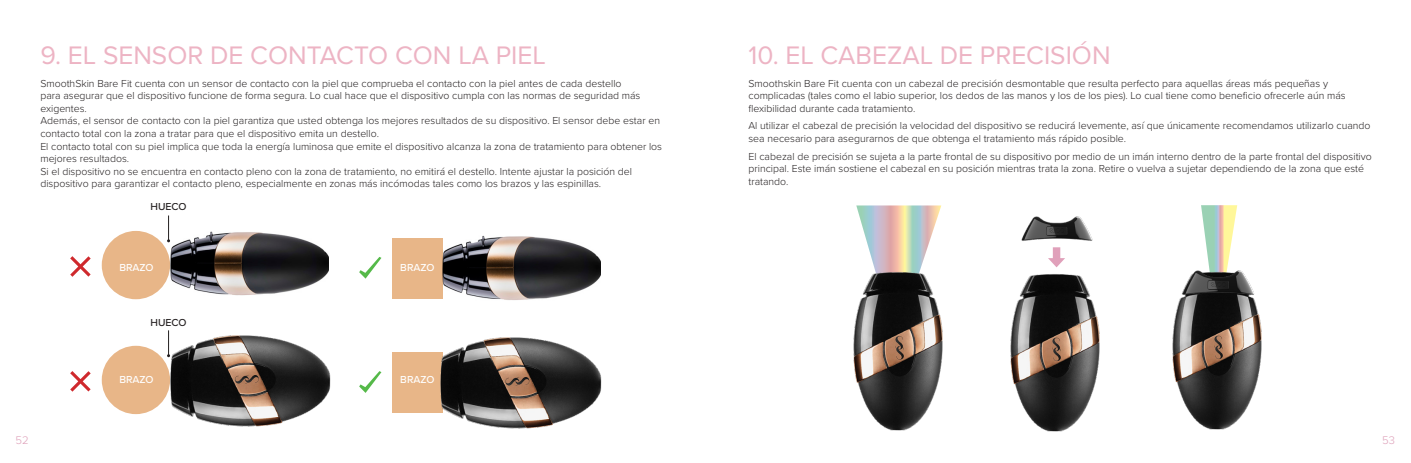
<style>
.page{position:relative;width:1411px;height:463px;background:#fff}
.page>*{position:absolute;margin:0;border:0;box-sizing:border-box;transform-origin:0 0}
.t1{font:26.25px "Proxima Nova";color:#edb4c4}
.t2{font:300 11.38px "Proxima Nova";color:#dea0b9}
.Body_copy{font:300 10.5px/12.6px "Proxima Nova";color:#231f20}
.Sub_headers{font:500 10.5px "Proxima Nova";color:#fff}
.Sub_headers-2{font:500 10.5px "Proxima Nova";color:#231f20}
.t3{font:700 10.5px "Proxima Nova";color:#fff}
</style>
<div class="page">
<div style="left:392px;top:352px;width:50px;height:60px;background:#e8b688"></div>
<div style="left:102px;top:345px;width:68px;height:69px;background:#e8b688;border-radius:50%"></div>
<img style="left:432px;top:337px;width:170px;height:92px">
<img style="left:162px;top:330px;width:169px;height:97px">
<svg style="left:359px;top:371px;width:22px;height:21px"></svg>
<div style="left:392px;top:237px;width:50px;height:61px;background:#e8b688"></div>
<img style="left:430px;top:235px;width:170px;height:65px">
<svg style="left:359px;top:257px;width:22px;height:21px"></svg>
<svg style="left:70px;top:371px;width:21px;height:20px"></svg>
<div style="left:102px;top:231px;width:68px;height:68px;background:#e8b688;border-radius:50%"></div>
<svg style="left:70px;top:256px;width:21px;height:20px"></svg>
<img style="left:158px;top:215px;width:171px;height:81px">
<svg style="left:856px;top:205px;width:85px;height:59px"></svg>
<svg style="left:1201px;top:205px;width:36px;height:42px;background:#d3debb"></svg>
<img style="left:1172px;top:318px;width:90px;height:112px">
<img style="left:1175px;top:247px;width:85px;height:71px">
<img style="left:1021px;top:216px;width:72px;height:42px">
<div style="left:1052px;top:247px;width:8px;height:13px;background:#e0a0ba"></div>
<svg style="left:1048px;top:258px;width:17px;height:8px"></svg>
<img style="left:853px;top:264px;width:90px;height:167px">
<img style="left:1010px;top:266px;width:90px;height:166px">
<p class="t1" style="left:40px;top:35px;width:507px">9. EL SENSOR DE CONTACTO CON LA PIEL</p>
<p class="Body_copy" style="left:40px;top:76px;width:601px">SmoothSkin Bare Fit cuenta con un sensor de contacto con la piel que comprueba el contacto con la piel antes de cada destello para asegurar que el dispositivo funcione de forma segura. Lo cual hace que el dispositivo cumpla con las normas de seguridad más exigentes.</p>
<p class="Body_copy" style="left:40px;top:114px;width:621px">Además, el sensor de contacto con la piel garantiza que usted obtenga los mejores resultados de su dispositivo. El sensor debe estar en contacto total con la zona a tratar para que el dispositivo emita un destello.</p>
<p class="Body_copy" style="left:40px;top:139px;width:623px">El contacto total con su piel implica que toda la energía luminosa que emite el dispositivo alcanza la zona de tratamiento para obtener los mejores resultados.</p>
<p class="Body_copy" style="left:40px;top:164px;width:593px">Si el dispositivo no se encuentra en contacto pleno con la zona de tratamiento, no emitirá el destello. Intente ajustar la posición del dispositivo para garantizar el contacto pleno, especialmente en zonas más incómodas tales como los brazos y las espinillas.</p>
<p class="Sub_headers-2" style="left:150px;top:199px;width:38px">HUECO</p>
<p class="t3" style="left:123px;top:257px;width:24px">ARM</p>
<p class="Sub_headers" style="left:119px;top:259px;width:36px">BRAZO</p>
<p class="Sub_headers" style="left:400px;top:259px;width:36px">BRAZO</p>
<p class="t3" style="left:407px;top:266px;width:24px">ARM</p>
<p class="Sub_headers-2" style="left:150px;top:314px;width:38px">HUECO</p>
<p class="Sub_headers" style="left:119px;top:371px;width:36px">BRAZO</p>
<p class="Sub_headers" style="left:400px;top:371px;width:36px">BRAZO</p>
<p class="t3" style="left:123px;top:372px;width:24px">ARM</p>
<p class="t1" style="left:748px;top:35px;width:363px">10. EL CABEZAL DE PRECISIÓN</p>
<p class="Body_copy" style="left:748px;top:76px;width:598px">Smoothskin Bare Fit cuenta con un cabezal de precisión desmontable que resulta perfecto para aquellas áreas más pequeñas y complicadas (tales como el labio superior, los dedos de las manos y los de los pies). Lo cual tiene como beneficio ofrecerle aún más flexibilidad durante cada tratamiento.</p>
<p class="Body_copy" style="left:748px;top:119px;width:623px">Al utilizar el cabezal de precisión la velocidad del dispositivo se reducirá levemente, así que únicamente recomendamos utilizarlo cuando sea necesario para asegurarnos de que obtenga el tratamiento más rápido posible.</p>
<p class="Body_copy" style="left:748px;top:149px;width:625px">El cabezal de precisión se sujeta a la parte frontal de su dispositivo por medio de un imán interno dentro de la parte frontal del dispositivo principal. Este imán sostiene el cabezal en su posición mientras trata la zona. Retire o vuelva a sujetar dependiendo de la zona que esté tratando.</p>
<p class="t2" style="left:16px;top:431px;width:15px">52</p>
<p class="t2" style="left:1382px;top:431px;width:14px">53</p>
</div>
